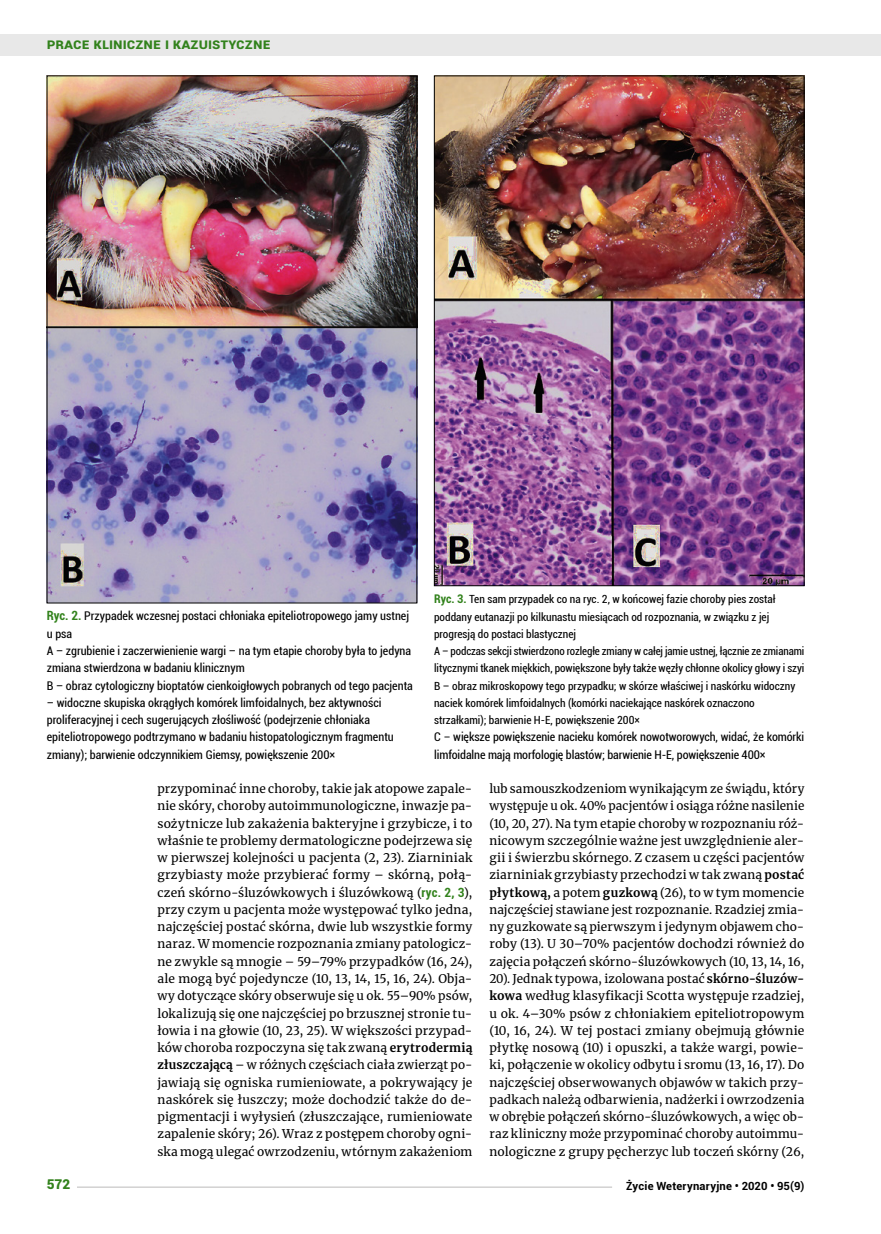
<style>
.page{position:relative;width:881px;height:1234px;background:#fff}
.page>*{position:absolute;margin:0;border:0;box-sizing:border-box;transform-origin:0 0}
.t1{font:700 15px "Roboto";color:#32821c}
.t2{font:900 13.5px "Roboto";color:#32821c}
.t3{font:12px/17.2px "Merriweather";letter-spacing:.015em;color:#000;text-align:justify}
.t4{font:condensed 12px/17.2px "Roboto";color:#000}
.t5{font:condensed 11.25px/17.2px "Roboto";color:#000}
.t6{font:700 11.25px "Roboto";letter-spacing:.02em;color:#000}
.s1{font-weight:700;font-size:12.75px;color:#32821c}
.s2{font-weight:700;font-size:12px;color:#32821c}
.s3{font-size:11.25px}
.s4{font-family:"Roboto";font-weight:700;font-stretch:condensed;font-size:12.75px;color:#32821c}
.s5{font-weight:700}
</style>
<div class="page">
<img style="left:49px;top:78px;width:366px;height:523px">
<img style="left:436px;top:78px;width:366px;height:506px">
<div style="left:0;top:35px;width:880px;height:21px;background:#e8e8e8"></div>
<hr style="left:47px;top:1186px;width:565px;height:1px;background:#d2d1d1">
<div style="left:47px;top:1178px;width:30px;height:15px;background:#fff"></div>
<p class="t1" style="left:47px;top:33px;width:225px">Prace kliniczne i kazuistyczne</p>
<p class="t4" style="left:47px;top:607px;width:367px"><span class="s1">Ryc. 2.</span> Przypadek wczesnej postaci chłoniaka epiteliotropowego jamy ustnej u psa<br>A – zgrubienie i zaczerwienienie wargi – na tym etapie choroby była to jedyna zmiana stwierdzona w badaniu klinicznym<br>B – obraz cytologiczny bioptatów cienkoigłowych pobranych od tego pacjenta</p>
<p class="t4" style="left:47px;top:693px;width:348px">– widoczne skupiska okrągłych komórek limfoidalnych, bez aktywności proliferacyjnej i cech sugerujących złośliwość (podejrzenie chłoniaka epiteliotropowego podtrzymano w badaniu histopatologicznym fragmentu zmiany); barwienie odczynnikiem Giemsy, powiększenie 200×</p>
<p class="t5" style="left:434px;top:590px;width:372px"><span class="s2">Ryc. 3.</span> Ten sam przypadek co na ryc. 2, w końcowej fazie choroby pies został poddany eutanazji po kilkunastu miesiącach od rozpoznania, w związku z jej progresją do postaci blastycznej<br>A – podczas sekcji stwierdzono rozległe zmiany w całej jamie ustnej, łącznie ze zmianami litycznymi tkanek miękkich, powiększone były także węzły chłonne okolicy głowy i szyi B – obraz mikroskopowy tego przypadku; w skórze właściwej i naskórku widoczny naciek komórek limfoidalnych (komórki naciekające naskórek oznaczono strzałkami); barwienie H-E, powiększenie 200×</p>
<p class="t4" style="left:434px;top:727px;width:371px">C <span class="s3">–</span> większe powiększenie nacieku komórek nowotworowych, widać, że komórki limfoidalne mają morfologię blastów; barwienie H-E, powiększenie 400×</p>
<p class="t3" style="left:157px;top:779px;width:316px">przypominać inne choroby, takie jak atopowe zapale&shy;nie skóry, choroby autoimmunologiczne, inwazje pa&shy;sożytnicze lub zakażenia bakteryjne i grzybicze, i to właśnie te problemy dermatologiczne podejrzewa się w pierwszej kolejności u pacjenta (2, 23). Ziarniniak grzybiasty może przybierać formy – skórną, połą&shy;czeń skórno-śluzówkowych i śluzówkową (<span class="s4">ryc. 2, 3</span>), przy czym u pacjenta może występować tylko jedna, najczęściej postać skórna, dwie lub wszystkie formy naraz. W momencie rozpoznania zmiany patologicz&shy;ne zwykle są mnogie – 59–79% przypadków (16, 24), ale mogą być pojedyncze (10, 13, 14, 15, 16, 24). Obja&shy;wy dotyczące skóry obserwuje się u ok. 55–90% psów, lokalizują się one najczęściej po brzusznej stronie tu&shy;łowia i na głowie (10, 23, 25). W większości przypad&shy;ków choroba rozpoczyna się tak zwaną <span class="s5">erytrodermią złuszczającą</span> – w różnych częściach ciała zwierząt po&shy;jawiają się ogniska rumieniowate, a pokrywający je naskórek się łuszczy; może dochodzić także do de&shy;pigmentacji i wyłysień (złuszczające, rumieniowate zapalenie skóry; 26). Wraz z postępem choroby ogni&shy;ska mogą ulegać owrzodzeniu, wtórnym zakażeniom</p>
<p class="t3" style="left:489px;top:779px;width:316px">lub samouszkodzeniom wynikającym ze świądu, który występuje u ok. 40% pacjentów i osiąga różne nasilenie (10, 20, 27). Na tym etapie choroby w rozpoznaniu róż&shy;nicowym szczególnie ważne jest uwzględnienie aler&shy;gii i świerzbu skórnego. Z czasem u części pacjentów ziarniniak grzybiasty przechodzi w tak zwaną <span class="s5">postać płytkową,</span> a potem <span class="s5">guzkową</span> (26), to w tym momencie najczęściej stawiane jest rozpoznanie. Rzadziej zmia&shy;ny guzkowate są pierwszym i jedynym objawem cho&shy;roby (13). U 30–70% pacjentów dochodzi również do zajęcia połączeń skórno-śluzówkowych (10, 13, 14, 16, 20). Jednak typowa, izolowana postać <span class="s5">skórno-śluzów&shy;kowa</span> według klasyfikacji Scotta występuje rzadziej, u ok. 4–30% psów z chłoniakiem epiteliotropowym (10, 16, 24). W tej postaci zmiany obejmują głównie płytkę nosową (10) i opuszki, a także wargi, powie&shy;ki, połączenie w okolicy odbytu i sromu (13, 16, 17). Do najczęściej obserwowanych objawów w takich przy&shy;padkach należą odbarwienia, nadżerki i owrzodzenia w obrębie połączeń skórno-śluzówkowych, a więc ob&shy;raz kliniczny może przypominać choroby autoimmu&shy;nologiczne z grupy pęcherzyc lub toczeń skórny (26,</p>
<p class="t2" style="left:47px;top:1174px;width:25px">572</p>
<p class="t6" style="left:626px;top:1177px;width:180px">Życie Weterynaryjne • 2020 • 95(9)</p>
</div>
